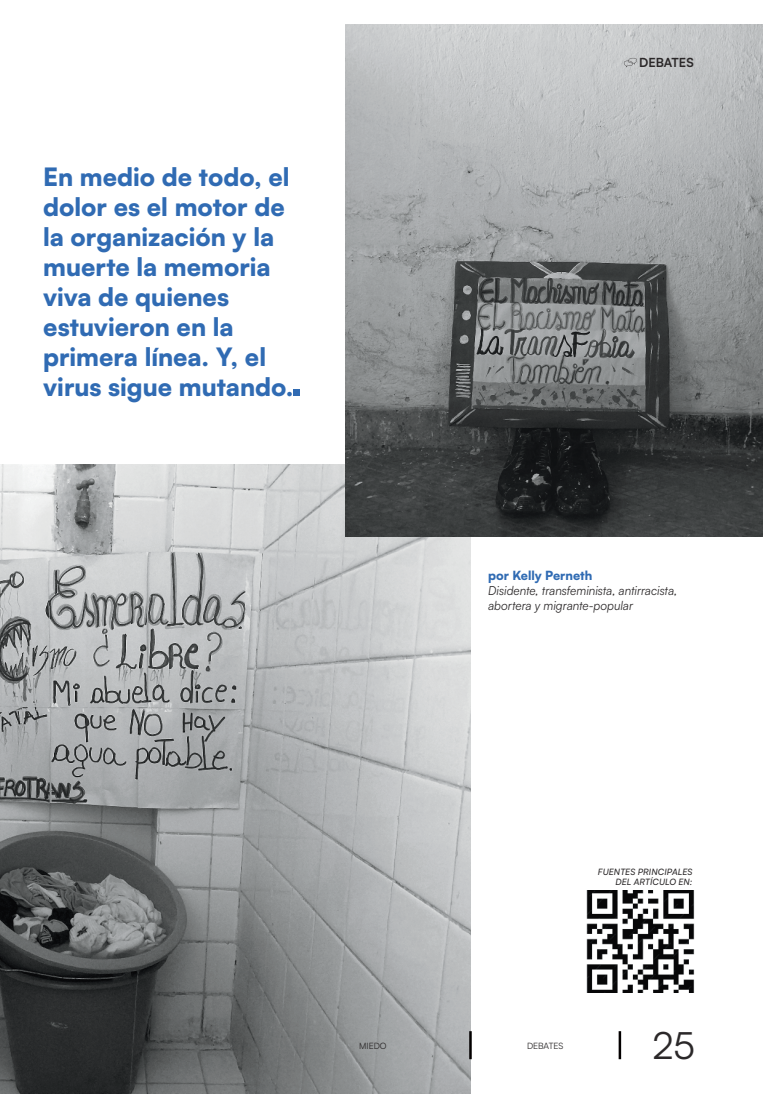
<style>
.page{position:relative;width:780px;height:1117px;background:#fff}
.page>*{position:absolute;margin:0;border:0;box-sizing:border-box;transform-origin:0 0}
.t1{font:37.5px "Satoshi";color:#2b2829}
.t2{font:900 25px/30px "Satoshi";color:#306bb3}
.t3{font:italic 12.5px/15px "Satoshi";color:#2b2829;scale:.95 1}
.t4{font:900 12.5px "Satoshi";color:#306bb3}
.t5{font:700 12.5px "Satoshi";color:#2b2829}
.t6{font:italic 500 8.75px/10.5px "Satoshi";letter-spacing:.01em;color:#2b2829;text-align:right}
.t7{font:8.75px "Satoshi";color:#2b2829}
</style>
<div class="page">
<hr style="left:618px;top:1030px;width:3px;height:28px;background:#030000">
<img style="left:0;top:464px;width:470px;height:629px">
<img style="left:346px;top:24px;width:416px;height:512px">
<hr style="left:469px;top:1030px;width:2px;height:28px;background:#030000">
<svg style="left:623px;top:58px;width:14px;height:9px"></svg>
<div style="left:294px;top:389px;width:6px;height:7px;background:#306bb3"></div>
<img style="left:587px;top:890px;width:107px;height:101px">
<p class="t2" style="left:43px;top:162px;width:252px">En medio de todo, el dolor es el motor de la organización y la muerte la memoria viva de quienes estuvieron en la primera línea. Y, el virus sigue mutando.</p>
<p class="t5" style="left:639px;top:56px;width:56px">DEBATES</p>
<p class="t4" style="left:488px;top:568px;width:106px">por Kelly Perneth</p>
<p class="t3" style="left:488px;top:583px;width:200px">Disidente, transfeminista, antirracista, abortera y migrante-popular</p>
<p class="t6" style="left:598px;top:866px;width:96px">FUENTES PRINCIPALES<br>DEL ARTÍCULO EN:</p>
<p class="t7" style="left:359px;top:1040px;width:29px">MIEDO</p>
<p class="t7" style="left:527px;top:1040px;width:38px">DEBATES</p>
<h1 class="t1" style="left:652px;top:1025px;width:44px">25</h1>
</div>
